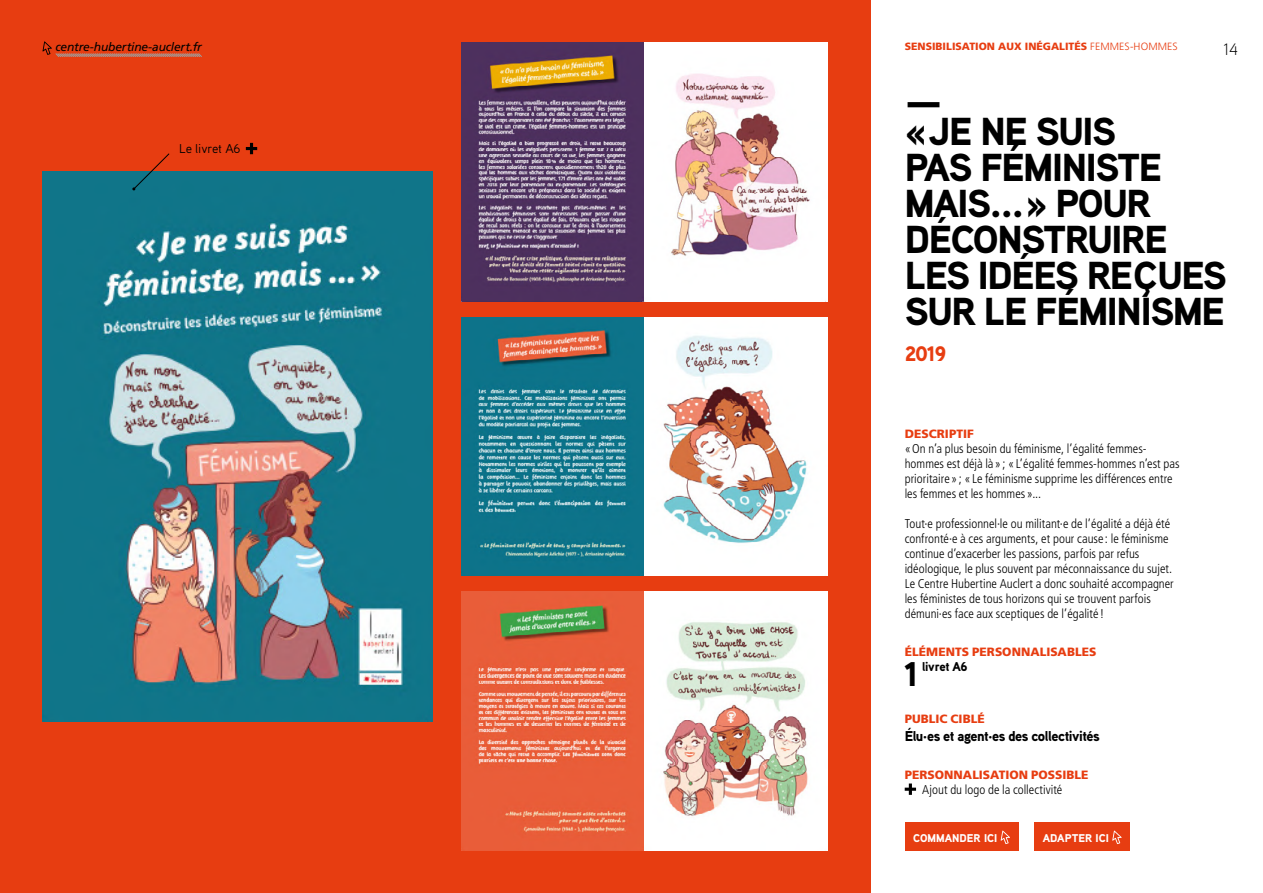
<style>
.page{position:relative;width:1263px;height:893px;background:#fff}
.page>*{position:absolute;margin:0;border:0;box-sizing:border-box;transform-origin:0 0}
.t1{font:900 49.5px "Aaux Pro OT";color:#000}
.t2{font:900 39px/36px "Aaux Pro OT";letter-spacing:-.035em;color:#000}
.t3{font:900 34.2px "Aaux Pro OT";color:#000}
.t4{font:900 21px "Aaux Pro OT";color:#e73d11}
.t5{font:300 16.5px "Aaux Pro OT";color:#000}
.t6{font:900 14.25px "Aaux Pro OT";letter-spacing:-.03em;color:#000}
.t7{font:300 condensed 12.75px/15px "Frutiger LT Std";color:#000}
.t8{font:12.75px "Aaux Pro OT";letter-spacing:-.01em;color:#000}
.t9{font:900 12.75px "Aaux Pro OT";letter-spacing:-.02em;color:#000}
.t10{font:900 12px "Frutiger LT Std";letter-spacing:.005em;color:#e73d11}
.t11{font:italic 12px "Frutiger LT Std";letter-spacing:-.015em;color:#000}
.t12{font:900 11.25px "Aaux Pro OT";color:#fff}
.t13{font:900 10.5px "Frutiger LT Std";color:#e73d11}
.s1{font-weight:300}
</style>
<div class="page">
<svg style="left:905px;top:783px;width:11px;height:12px"></svg>
<div style="left:0;top:0;width:870px;height:893px;background:#e73d11"></div>
<img style="left:43px;top:171px;width:389px;height:551px">
<img style="left:461px;top:43px;width:183px;height:258px">
<img style="left:461px;top:317px;width:183px;height:259px">
<img style="left:461px;top:592px;width:183px;height:258px">
<svg style="left:644px;top:43px;width:183px;height:258px;background:#f0e0e2"></svg>
<svg style="left:644px;top:317px;width:183px;height:259px;background:#e8e1de"></svg>
<svg style="left:644px;top:592px;width:183px;height:258px;background:#e9e1da"></svg>
<svg style="left:246px;top:143px;width:11px;height:11px"></svg>
<svg style="left:132px;top:153px;width:38px;height:38px"></svg>
<div style="left:1034px;top:822px;width:96px;height:28px;background:#e73d11"></div>
<svg style="left:1112px;top:831px;width:10px;height:13px"></svg>
<svg style="left:42px;top:41px;width:160px;height:16px"></svg>
<div style="left:905px;top:822px;width:113px;height:28px;background:#e73d11"></div>
<svg style="left:1001px;top:831px;width:9px;height:13px"></svg>
<p class="t11" style="left:56px;top:40px;width:148px">centre-hubertine-auclert.fr</p>
<p class="t8" style="left:179px;top:141px;width:63px">Le livret A6</p>
<p class="t13" style="left:905px;top:40px;width:275px">SENSIBILISATION AUX INÉGALITÉS <span class="s1">FEMMES-HOMMES</span></p>
<p class="t5" style="left:1224px;top:39px;width:16px">14</p>
<h1 class="t1" style="left:905px;top:68px;width:39px">—</h1>
<h2 class="t2" style="left:905px;top:112px;width:324px">«JE NE SUIS<br>PAS FÉMINISTE<br>MAIS...» POUR<br>DÉCONSTRUIRE<br>LES IDÉES REÇUES<br>SUR LE FÉMINISME</h2>
<h3 class="t4" style="left:905px;top:340px;width:43px">2019</h3>
<p class="t10" style="left:905px;top:427px;width:71px">DESCRIPTIF</p>
<p class="t7" style="left:905px;top:441px;width:276px">«On n’a plus besoin du féminisme, l’égalité femmes&shy;hommes est déjà là»; «L’égalité femmes-hommes n’est pas prioritaire»; «Le féminisme supprime les différences entre les femmes et les hommes»...</p>
<p class="t7" style="left:905px;top:516px;width:271px">Tout·e professionnel·le ou militant·e de l’égalité a déjà été confronté·e à ces arguments, et pour cause: le féminisme continue d’exacerber les passions, parfois par refus idéologique, le plus souvent par méconnaissance du sujet.<br>Le Centre Hubertine Auclert a donc souhaité accompagner les féministes de tous horizons qui se trouvent parfois démuni·es face aux sceptiques de l’égalité!</p>
<p class="t10" style="left:905px;top:644px;width:193px">ÉLÉMENTS PERSONNALISABLES</p>
<h3 class="t3" style="left:904px;top:652px;width:16px">1</h3>
<p class="t9" style="left:922px;top:658px;width:47px">livret A6</p>
<p class="t10" style="left:905px;top:712px;width:82px">PUBLIC CIBLÉ</p>
<p class="t6" style="left:905px;top:727px;width:197px">Élu·es et agent·es des collectivités</p>
<p class="t10" style="left:905px;top:767px;width:185px">PERSONNALISATION POSSIBLE</p>
<p class="t7" style="left:922px;top:782px;width:142px">Ajout du logo de la collectivité</p>
<p class="t12" style="left:913px;top:831px;width:86px">COMMANDER ICI</p>
<p class="t12" style="left:1043px;top:831px;width:68px">ADAPTER ICI</p>
</div>
